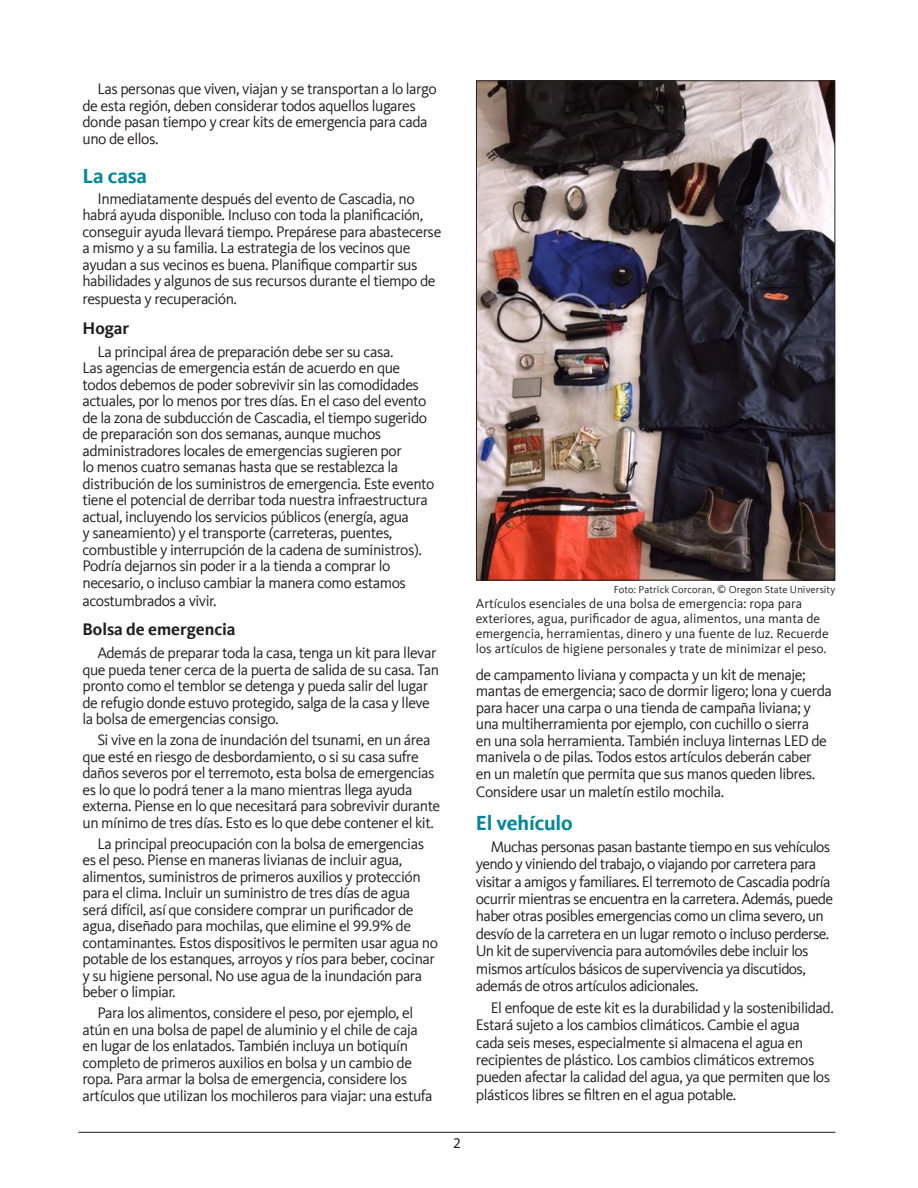
<style>
.page{position:relative;width:918px;height:1188px;background:#fff}
.page>*{position:absolute;margin:0;border:0;box-sizing:border-box;transform-origin:0 0}
.Subhead_2{font:700 21px "Kievit Offc";letter-spacing:-.01em;color:#00859b}
.Body{font:700 21px "Kievit Offc";letter-spacing:-.005em;color:#00859b}
.Subhead_3{font:700 17.25px "Kievit Offc";letter-spacing:-.005em;color:#231f20}
.Body-2{font:15.75px/16.5px "Kievit Offc";letter-spacing:-.03em;color:#231f20}
.t1{font:15px "Myriad Pro";color:#231f20}
.t2{font:13.5px/15px "Kievit Offc";color:#231f20}
.t3{font:10.5px "Kievit Offc";letter-spacing:.005em;color:#231f20}
</style>
<div class="page">
<hr style="left:78px;top:1132px;width:757px;height:1px;background:#231f20">
<img style="left:478px;top:83px;width:355px;height:495px">
<p class="Body-2" style="left:82px;top:81px;width:356px;text-indent:15px">Las personas que viven, viajan y se transportan a lo largo de esta región, deben considerar todos aquellos lugares donde pasan tiempo y crear kits de emergencia para cada uno de ellos.</p>
<p class="Body" style="left:82px;top:164px;width:66px">La casa</p>
<p class="Body-2" style="left:82px;top:191px;width:360px;text-indent:15px">Inmediatamente después del evento de Cascadia, no habrá ayuda disponible. Incluso con toda la planificación, conseguir ayuda llevará tiempo. Prepárese para abastecerse a mismo y a su familia. La estrategia de los vecinos que ayudan a sus vecinos es buena. Planifique compartir sus habilidades y algunos de sus recursos durante el tiempo de</p>
<p class="Body-2" style="left:82px;top:291px;width:156px">respuesta y recuperación.</p>
<p class="Subhead_3" style="left:82px;top:318px;width:48px">Hogar</p>
<p class="Body-2" style="left:82px;top:344px;width:354px;text-indent:15px">La principal área de preparación debe ser su casa.<br>Las agencias de emergencia están de acuerdo en que todos debemos de poder sobrevivir sin las comodidades actuales, por lo menos por tres días. En el caso del evento de la zona de subducción de Cascadia, el tiempo sugerido de preparación son dos semanas, aunque muchos administradores locales de emergencias sugieren por<br>lo menos cuatro semanas hasta que se restablezca la distribución de los suministros de emergencia. Este evento tiene el potencial de derribar toda nuestra infraestructura actual, incluyendo los servicios públicos (energía, agua<br>y saneamiento) y el transporte (carreteras, puentes, combustible y interrupción de la cadena de suministros).<br>Podría dejarnos sin poder ir a la tienda a comprar lo necesario, o incluso cambiar la manera como estamos</p>
<p class="Body-2" style="left:82px;top:593px;width:136px">acostumbrados a vivir.</p>
<p class="Subhead_3" style="left:82px;top:619px;width:154px">Bolsa de emergencia</p>
<p class="Body-2" style="left:82px;top:645px;width:358px;text-indent:15px">Además de preparar toda la casa, tenga un kit para llevar que pueda tener cerca de la puerta de salida de su casa. Tan pronto como el temblor se detenga y pueda salir del lugar de refugio donde estuvo protegido, salga de la casa y lleve la bolsa de emergencias consigo.</p>
<p class="Body-2" style="left:82px;top:732px;width:359px;text-indent:15px">Si vive en la zona de inundación del tsunami, en un área que esté en riesgo de desbordamiento, o si su casa sufre daños severos por el terremoto, esta bolsa de emergencias es lo que lo podrá tener a la mano mientras llega ayuda externa. Piense en lo que necesitará para sobrevivir durante un mínimo de tres días. Esto es lo que debe contener el kit.</p>
<p class="Body-2" style="left:82px;top:836px;width:357px;text-indent:15px">La principal preocupación con la bolsa de emergencias es el peso. Piense en maneras livianas de incluir agua, alimentos, suministros de primeros auxilios y protección para el clima. Incluir un suministro de tres días de agua será difícil, así que considere comprar un purificador de agua, diseñado para mochilas, que elimine el 99.9% de contaminantes. Estos dispositivos le permiten usar agua no potable de los estanques, arroyos y ríos para beber, cocinar y su higiene personal. No use agua de la inundación para beber o limpiar.</p>
<p class="Body-2" style="left:82px;top:1005px;width:352px;text-indent:15px">Para los alimentos, considere el peso, por ejemplo, el atún en una bolsa de papel de aluminio y el chile de caja en lugar de los enlatados. También incluya un botiquín completo de primeros auxilios en bolsa y un cambio de ropa. Para armar la bolsa de emergencia, considere los artículos que utilizan los mochileros para viajar: una estufa</p>
<p class="t1" style="left:453px;top:1133px;width:9px">2</p>
<p class="t3" style="left:614px;top:583px;width:223px">Foto: Patrick Corcoran, © Oregon State University</p>
<p class="t2" style="left:476px;top:596px;width:354px">Artículos esenciales de una bolsa de emergencia: ropa para exteriores, agua, purificador de agua, alimentos, una manta de emergencia, herramientas, dinero y una fuente de luz. Recuerde los artículos de higiene personales y trate de minimizar el peso.</p>
<p class="Body-2" style="left:476px;top:666px;width:358px">de campamento liviana y compacta y un kit de menaje; mantas de emergencia; saco de dormir ligero; lona y cuerda para hacer una carpa o una tienda de campaña liviana; y una multiherramienta por ejemplo, con cuchillo o sierra<br>en una sola herramienta. También incluya linternas LED de manivela o de pilas. Todos estos artículos deberán caber<br>en un maletín que permita que sus manos queden libres.</p>
<p class="Body-2" style="left:476px;top:783px;width:250px">Considere usar un maletín estilo mochila.</p>
<h2 class="Subhead_2" style="left:476px;top:811px;width:98px">El vehículo</h2>
<p class="Body-2" style="left:476px;top:838px;width:359px;line-height:17.4px;text-indent:15px">Muchas personas pasan bastante tiempo en sus vehículos yendo y viniendo del trabajo, o viajando por carretera para visitar a amigos y familiares. El terremoto de Cascadia podría ocurrir mientras se encuentra en la carretera. Además, puede haber otras posibles emergencias como un clima severo, un desvío de la carretera en un lugar remoto o incluso perderse.<br>Un kit de supervivencia para automóviles debe incluir los mismos artículos básicos de supervivencia ya discutidos, además de otros artículos adicionales.</p>
<p class="Body-2" style="left:476px;top:999px;width:359px;line-height:17.4px;text-indent:15px">El enfoque de este kit es la durabilidad y la sostenibilidad.<br>Estará sujeto a los cambios climáticos. Cambie el agua<br>cada seis meses, especialmente si almacena el agua en recipientes de plástico. Los cambios climáticos extremos pueden afectar la calidad del agua, ya que permiten que los plásticos libres se filtren en el agua potable.</p>
</div>
